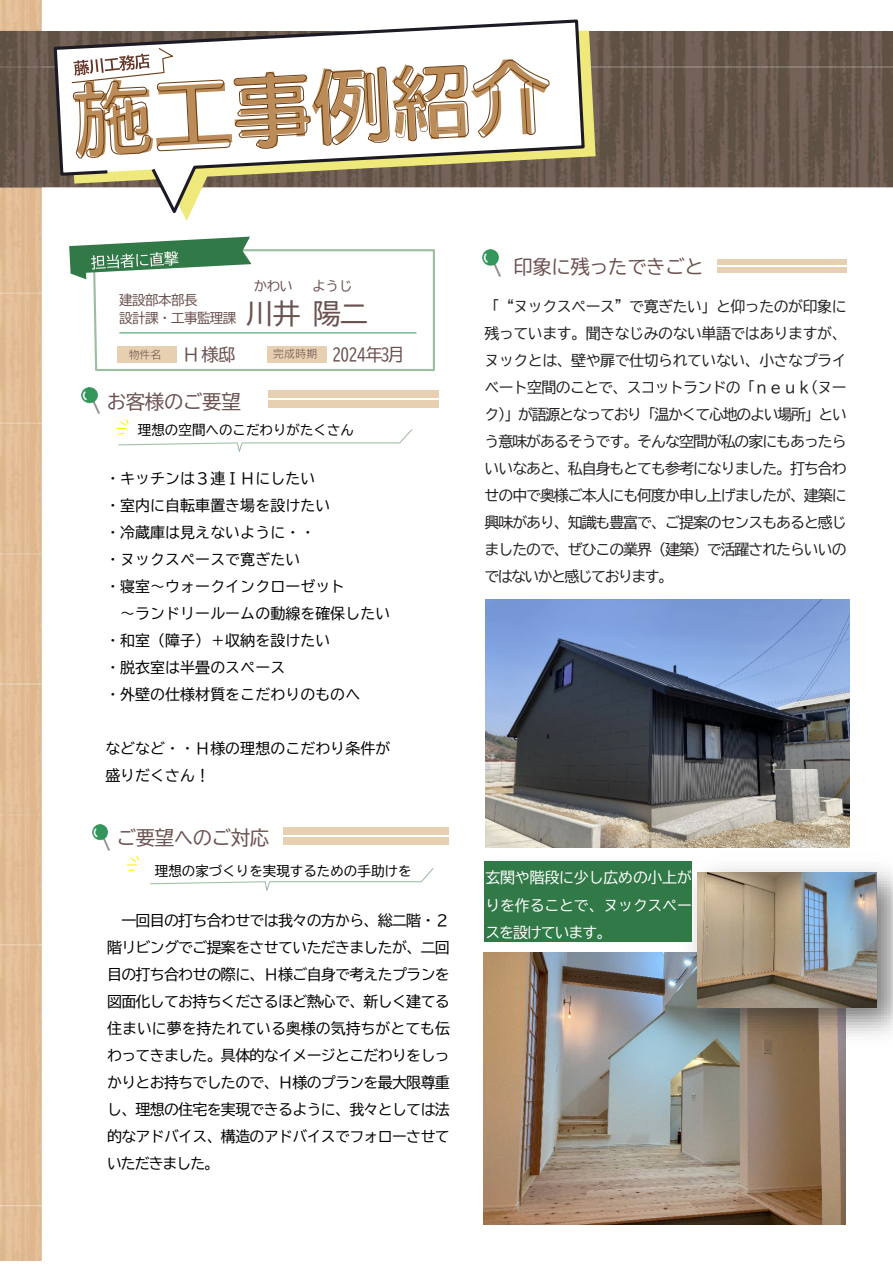
<style>
.page{position:relative;width:893px;height:1264px;background:#fff}
.page>*{position:absolute;margin:0;border:0;box-sizing:border-box;transform-origin:0 0}
.t1{font:27.75px "BIZ UD Gothic";color:#6b5250}
.t2{font:19.5px "BIZ UD Gothic";letter-spacing:-.02em;color:#6b5250}
.t3{font:17.25px "BIZ UD Gothic";letter-spacing:-.02em;color:#6b5250}
.t4{font:15px/27px "BIZ UD Gothic";color:#000;text-align:justify}
.t5{font:15px/27px "BIZ UD Gothic";letter-spacing:-.07em;color:#231f20;text-align:justify}
.t6{font:15px/27px "BIZ UD Gothic";letter-spacing:-.01em;color:#fff;text-align:justify}
.t7{font:13.5px "BIZ UD Gothic";color:#000}
.t8{font:13.5px "BIZ UD Gothic";letter-spacing:-.04em;color:#6b5250}
.t9{font:11.4px "Microsoft Jheng Hei UI Regular";letter-spacing:-.015em;color:#6b5250}
</style>
<div class="page">
<img style="left:0;top:0;width:892px;height:1259px">
<svg style="left:68px;top:30px;width:527px;height:191px"></svg>
<svg style="left:52px;top:18px;width:534px;height:201px"></svg>
<svg style="left:71px;top:47px;width:478px;height:111px"></svg>
<div style="left:268px;top:400px;width:170px;height:8px;background:#e7d0b1"></div>
<div style="left:268px;top:390px;width:170px;height:7px;background:#e7d0b1"></div>
<img style="left:82px;top:387px;width:17px;height:27px">
<svg style="left:116px;top:418px;width:297px;height:37px"></svg>
<svg style="left:69px;top:236px;width:367px;height:136px"></svg>
<div style="left:117px;top:346px;width:59px;height:17px;background:#e7d0b1"></div>
<div style="left:266px;top:346px;width:60px;height:16px;background:#e7d0b1"></div>
<div style="left:716px;top:267px;width:130px;height:5px;background:#e7d0b1"></div>
<div style="left:716px;top:259px;width:130px;height:6px;background:#e7d0b1"></div>
<img style="left:482px;top:250px;width:18px;height:26px">
<div style="left:283px;top:837px;width:166px;height:7px;background:#e7d0b1"></div>
<div style="left:283px;top:826px;width:166px;height:8px;background:#e7d0b1"></div>
<img style="left:92px;top:824px;width:18px;height:26px">
<svg style="left:149px;top:866px;width:285px;height:28px"></svg>
<svg style="left:127px;top:854px;width:13px;height:18px"></svg>
<img style="left:483px;top:951px;width:362px;height:272px">
<img style="left:674px;top:849px;width:218px;height:204px">
<img style="left:697px;top:872px;width:179px;height:135px">
<img style="left:485px;top:599px;width:364px;height:248px">
<div style="left:484px;top:861px;width:207px;height:80px;background:#327948"></div>
<p class="t8" style="left:119px;top:293px;width:80px">建設部本部長</p>
<p class="t8" style="left:119px;top:311px;width:119px">設計課・工事監理課</p>
<p class="t8" style="left:254px;top:279px;width:41px">かわい</p>
<p class="t8" style="left:312px;top:279px;width:42px">ようじ</p>
<p class="t1" style="left:246px;top:300px;width:123px">川井陽二</p>
<p class="t9" style="left:128px;top:347px;width:35px">物件名</p>
<p class="t3" style="left:182px;top:345px;width:55px">Ｈ様邸</p>
<p class="t9" style="left:273px;top:346px;width:46px">完成時期</p>
<p class="t3" style="left:332px;top:345px;width:74px">2024年3月</p>
<p class="t2" style="left:107px;top:392px;width:136px">お客様のご要望</p>
<p class="t7" style="left:138px;top:423px;width:217px">理想の空間へのこだわりがたくさん</p>
<p class="t4" style="left:105px;top:464px;width:211px">・キッチンは３連ＩＨにしたい</p>
<p class="t4" style="left:105px;top:491px;width:226px">・室内に自転車置き場を設けたい</p>
<p class="t4" style="left:105px;top:518px;width:211px">・冷蔵庫は見えないように・・</p>
<p class="t4" style="left:105px;top:545px;width:196px">・ヌックスペースで寛ぎたい</p>
<p class="t4" style="left:105px;top:572px;width:241px">・寝室～ウォークインクローゼット</p>
<p class="t4" style="left:120px;top:599px;width:271px">～ランドリールームの動線を確保したい</p>
<p class="t4" style="left:105px;top:626px;width:226px">・和室（障子）＋収納を設けたい</p>
<p class="t4" style="left:105px;top:653px;width:181px">・脱衣室は半畳のスペース</p>
<p class="t4" style="left:105px;top:680px;width:256px">・外壁の仕様材質をこだわりのものへ</p>
<p class="t4" style="left:105px;top:734px;width:286px">などなど・・Ｈ様の理想のこだわり条件が</p>
<p class="t4" style="left:105px;top:761px;width:106px">盛りだくさん！</p>
<p class="t2" style="left:117px;top:827px;width:154px">ご要望へのご対応</p>
<p class="t7" style="left:155px;top:863px;width:258px">理想の家づくりを実現するための手助けを</p>
<p class="t4" style="left:107px;top:906px;width:344px;text-indent:14px">一回目の打ち合わせでは我々の方から、総二階・２階リビングでご提案をさせていただきましたが、二回目の打ち合わせの際に、Ｈ様ご自身で考えたプランを図面化してお持ちくださるほど熱心で、新しく建てる住まいに夢を持たれている奥様の気持ちがとても伝わってきました。具体的なイメージとこだわりをしっかりとお持ちでしたので、Ｈ様のプランを最大限尊重し、理想の住宅を実現できるように、我々としては法的なアドバイス、構造のアドバイスでフォローさせていただきました。</p>
<p class="t2" style="left:513px;top:256px;width:192px">印象に残ったできごと</p>
<p class="t5" style="left:484px;top:293px;width:364px">「“ヌックスペース”で寛ぎたい」と仰ったのが印象に残っています。聞きなじみのない単語ではありますが、ヌックとは、壁や扉で仕切られていない、小さなプライベート空間のことで、スコットランドの「ｎｅｕｋ(ヌーク)」が語源となっており「温かくて心地のよい場所」という意味があるそうです。そんな空間が私の家にもあったらいいなあと、私自身もとても参考になりました。打ち合わせの中で奥様ご本人にも何度か申し上げましたが、建築に興味があり、知識も豊富で、ご提案のセンスもあると感じましたので、ぜひこの業界（建築）で活躍されたらいいのではないかと感じております。</p>
<p class="t6" style="left:485px;top:864px;width:208px">玄関や階段に少し広めの小上がりを作ることで、ヌックスペースを設けています。</p>
</div>
